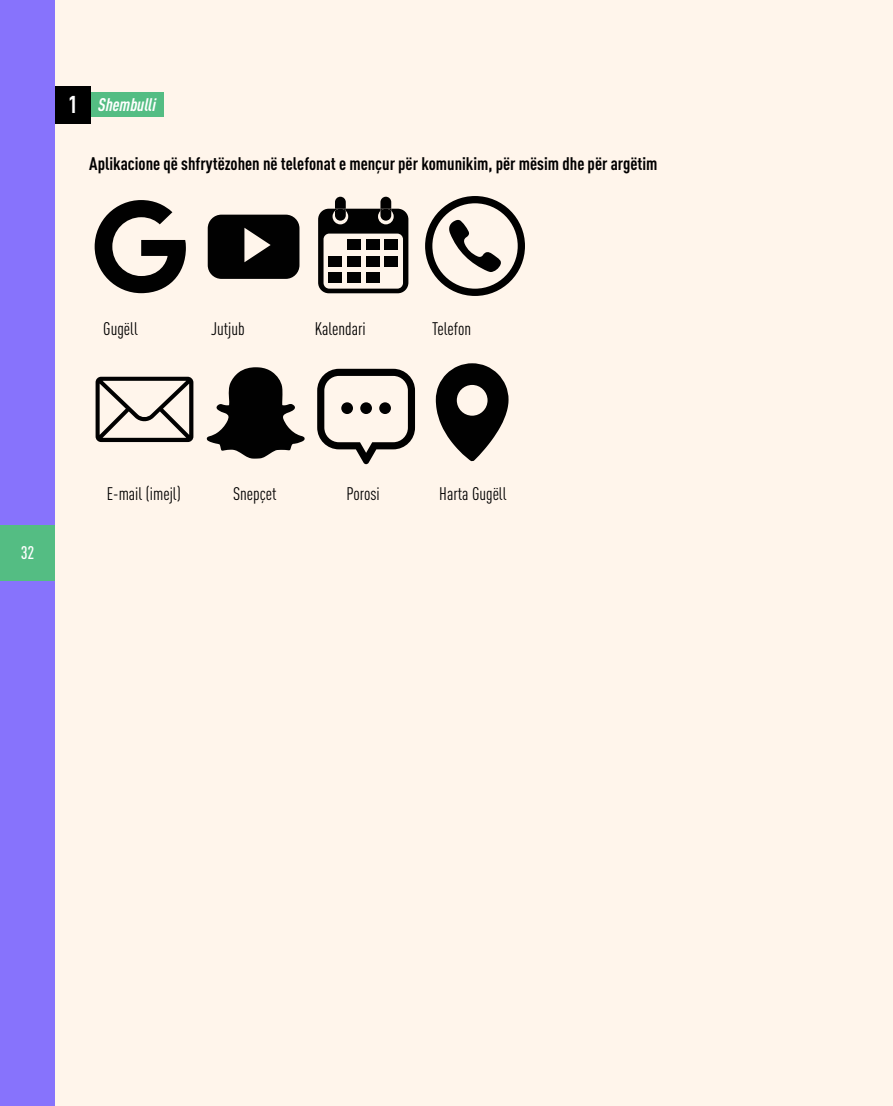
<style>
.page{position:relative;width:893px;height:1106px;background:#fff}
.page>*{position:absolute;margin:0;border:0;box-sizing:border-box;transform-origin:0 0}
.t1{font:700 condensed 18px "DIN Pro";color:#000}
.t2{font:condensed 18px "DIN Pro";color:#000}
.t3{font:italic 700 condensed 18px "DIN Pro";color:#fff}
.t4{font:500 condensed 18px "DIN Pro";color:#fff}
.s1{font-style:normal;font-size:24px}
</style>
<div class="page">
<div style="left:55px;top:0;width:838px;height:1106px;background:#fff5eb"></div>
<div style="left:0;top:0;width:55px;height:1106px;background:#8773fc"></div>
<div style="left:0;top:525px;width:55px;height:55px;background:#54bd83"></div>
<div style="left:55px;top:86px;width:36px;height:37px;background:#000"></div>
<div style="left:91px;top:92px;width:72px;height:25px;background:#54bd83"></div>
<svg style="left:95px;top:200px;width:91px;height:93px"></svg>
<svg style="left:208px;top:215px;width:91px;height:64px"></svg>
<svg style="left:318px;top:197px;width:90px;height:96px"></svg>
<div style="left:347px;top:239px;width:13px;height:11px;background:#010101"></div>
<div style="left:366px;top:239px;width:13px;height:11px;background:#010101"></div>
<div style="left:385px;top:239px;width:13px;height:11px;background:#010101"></div>
<div style="left:329px;top:256px;width:13px;height:10px;background:#010101"></div>
<div style="left:347px;top:256px;width:13px;height:10px;background:#010101"></div>
<div style="left:366px;top:256px;width:13px;height:10px;background:#010101"></div>
<div style="left:385px;top:256px;width:13px;height:10px;background:#010101"></div>
<div style="left:329px;top:272px;width:13px;height:11px;background:#010101"></div>
<div style="left:347px;top:272px;width:13px;height:11px;background:#010101"></div>
<div style="left:366px;top:272px;width:13px;height:11px;background:#010101"></div>
<svg style="left:425px;top:196px;width:100px;height:100px"></svg>
<svg style="left:96px;top:377px;width:97px;height:65px"></svg>
<svg style="left:207px;top:367px;width:98px;height:91px"></svg>
<svg style="left:317px;top:369px;width:98px;height:95px"></svg>
<div style="left:341px;top:402px;width:12px;height:12px;background:#000;border-radius:50%"></div>
<div style="left:360px;top:402px;width:12px;height:12px;background:#000;border-radius:50%"></div>
<div style="left:379px;top:402px;width:12px;height:12px;background:#000;border-radius:50%"></div>
<svg style="left:436px;top:363px;width:72px;height:98px"></svg>
<p class="t3" style="left:68px;top:91px;width:89px"><span class="s1">1</span> Shembulli</p>
<p class="t1" style="left:89px;top:149px;width:570px">Aplikacione që shfrytëzohen në telefonat e mençur për komunikim, për mësim dhe për argëtim</p>
<p class="t4" style="left:21px;top:539px;width:15px">32</p>
<p class="t2" style="left:103px;top:315px;width:36px">Gugëll</p>
<p class="t2" style="left:211px;top:315px;width:35px">Jutjub</p>
<p class="t2" style="left:315px;top:315px;width:53px">Kalendari</p>
<p class="t2" style="left:432px;top:315px;width:40px">Telefon</p>
<p class="t2" style="left:107px;top:480px;width:75px">E-mail (imejl)</p>
<p class="t2" style="left:233px;top:480px;width:45px">Snepçet</p>
<p class="t2" style="left:346px;top:480px;width:35px">Porosi</p>
<p class="t2" style="left:439px;top:480px;width:69px">Harta Gugëll</p>
</div>
